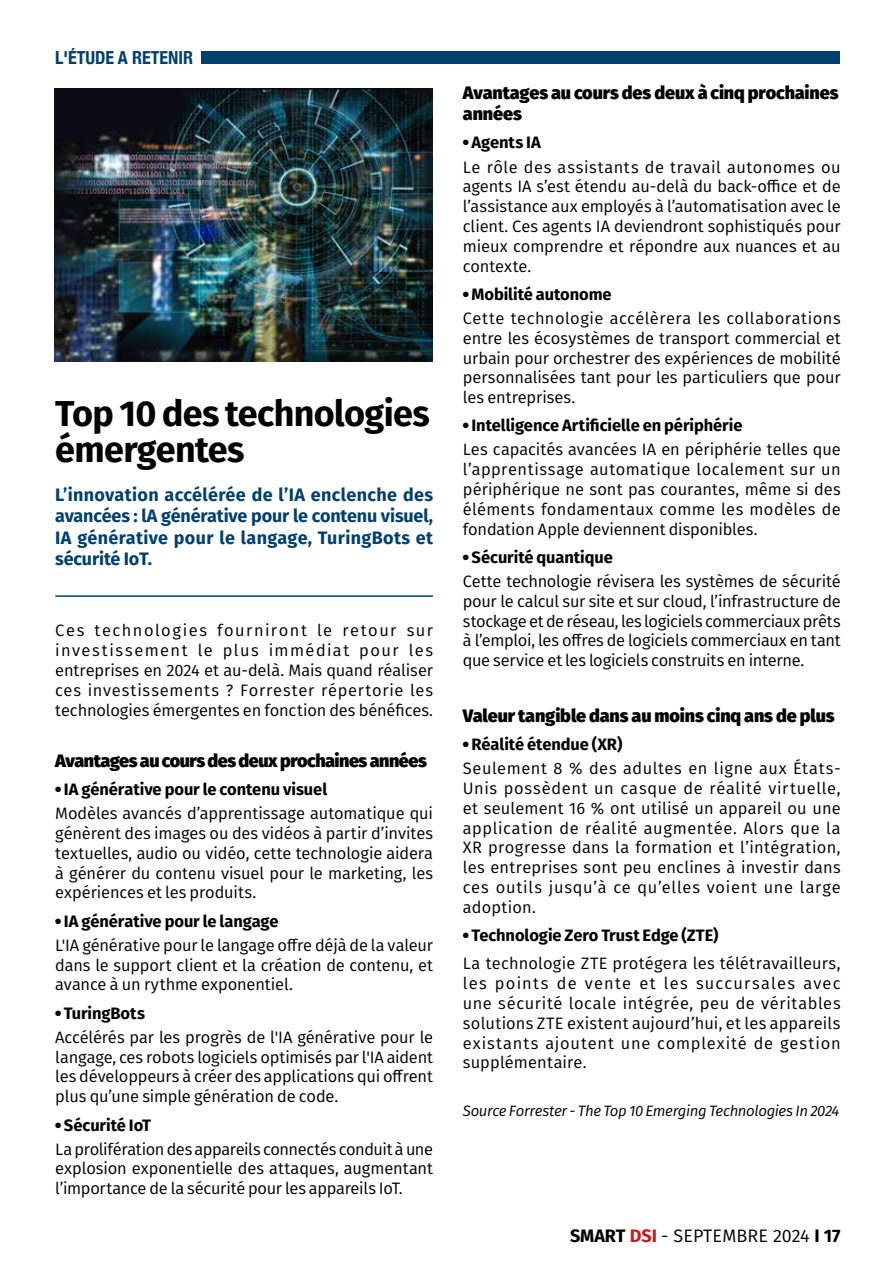
<style>
.page{position:relative;width:893px;height:1263px;background:#fff}
.page>*{position:absolute;margin:0;border:0;box-sizing:border-box;transform-origin:0 0}
.t1{font:700 36px/36px "Fira Sans";letter-spacing:-.015em;color:#000}
.t2{font:700 18px/21.6px "Fira Sans";letter-spacing:.02em;color:#00406f;text-align:justify}
.t3{font:800 18px/21.6px "Fira Sans";letter-spacing:-.01em;color:#000}
.t4{font:18px "Fira Sans";letter-spacing:.01em;color:#000}
.t5{font:700 condensed 18px "Helvetica Neue";color:#00406f}
.t6{font:16.5px/19.8px "Fira Sans";letter-spacing:-.005em;color:#000;text-align:justify}
.t7{font:16.5px/24px "Fira Sans";letter-spacing:.03em;color:#000}
.t8{font:16.5px/28.3px "Fira Sans";letter-spacing:.015em;color:#000}
.t9{font:16.5px/24px "Fira Sans";letter-spacing:-.025em;color:#000}
.t10{font:16.5px/24px "Fira Sans";letter-spacing:.035em;color:#000}
.t11{font:italic 15px "Fira Sans";letter-spacing:-.025em;color:#000}
.s1{font-weight:900}
.s2{font-weight:700}
.s3{font-weight:700;color:#cd1719}
</style>
<div class="page">
<div style="left:201px;top:51px;width:639px;height:12px;background:#00406f"></div>
<img style="left:55px;top:89px;width:377px;height:272px">
<hr style="left:55px;top:595px;width:378px;height:2px;background:#00406f">
<p class="t5" style="left:55px;top:43px;width:139px">L'ÉTUDE A RETENIR</p>
<h1 class="t1" style="left:55px;top:393px;width:376px">Top 10 des technologies émergentes</h1>
<p class="t2" style="left:55px;top:482px;width:379px">L’innovation accélérée de l’IA enclenche des avancées : lA générative pour le contenu visuel, IA générative pour le langage, TuringBots et sécurité IoT.</p>
<p class="t6" style="left:55px;top:620px;width:379px">Ces technologies fourniront le retour sur investissement le plus immédiat pour les entreprises en 2024 et au-delà. Mais quand réaliser ces investissements ? Forrester répertorie les technologies émergentes en fonction des bénéfices.</p>
<p class="t3" style="left:55px;top:750px;width:373px">Avantages au cours des deux prochaines années</p>
<p class="t6" style="left:55px;top:777px;width:379px;line-height:24px"><span class="s1">•</span> <span class="s2">IA générative pour le contenu visuel<br></span>Modèles avancés d’apprentissage automatique qui</p>
<p class="t6" style="left:55px;top:823px;width:379px">génèrent des images ou des vidéos à partir d’invites textuelles, audio ou vidéo, cette technologie aidera à générer du contenu visuel pour le marketing, les expériences et les produits.</p>
<p class="t6" style="left:55px;top:909px;width:379px;line-height:24px"><span class="s1">•</span> <span class="s2">IA générative pour le langage<br></span>L'IA générative pour le langage offre déjà de la valeur</p>
<p class="t6" style="left:55px;top:954px;width:379px">dans le support client et la création de contenu, et avance à un rythme exponentiel.</p>
<p class="t6" style="left:55px;top:1000px;width:379px;line-height:24px"><span class="s1">•</span> <span class="s2">TuringBots<br></span>Accélérés par les progrès de l'IA générative pour le</p>
<p class="t6" style="left:55px;top:1046px;width:379px">langage, ces robots logiciels optimisés par l'IA aident les développeurs à créer des applications qui offrent plus qu’une simple génération de code.</p>
<p class="t9" style="left:55px;top:1112px;width:379px"><span class="s1">•</span> <span class="s2">Sécurité IoT<br></span>La prolifération des appareils connectés conduit à une</p>
<p class="t6" style="left:55px;top:1158px;width:379px">explosion exponentielle des attaques, augmentant l’importance de la sécurité pour les appareils IoT.</p>
<p class="t3" style="left:463px;top:81px;width:377px">Avantages au cours des deux à cinq prochaines années</p>
<p class="t7" style="left:463px;top:130px;width:379px"><span class="s1">•</span> <span class="s2">Agents IA<br></span>Le rôle des assistants de travail autonomes ou</p>
<p class="t6" style="left:463px;top:176px;width:379px">agents IA s’est étendu au-delà du back-office et de l’assistance aux employés à l’automatisation avec le client. Ces agents IA deviendront sophistiqués pour mieux comprendre et répondre aux nuances et au contexte.</p>
<p class="t7" style="left:463px;top:282px;width:379px"><span class="s1">•</span> <span class="s2">Mobilité autonome<br></span>Cette technologie accélèrera les collaborations</p>
<p class="t6" style="left:463px;top:328px;width:379px">entre les écosystèmes de transport commercial et urbain pour orchestrer des expériences de mobilité personnalisées tant pour les particuliers que pour les entreprises.</p>
<p class="t6" style="left:463px;top:413px;width:379px;line-height:24px"><span class="s1">•</span> <span class="s2">Intelligence Artificielle en périphérie<br></span>Les capacités avancées IA en périphérie telles que</p>
<p class="t6" style="left:463px;top:459px;width:379px">l’apprentissage automatique localement sur un périphérique ne sont pas courantes, même si des éléments fondamentaux comme les modèles de fondation Apple deviennent disponibles.</p>
<p class="t6" style="left:463px;top:545px;width:379px;line-height:24px"><span class="s1">•</span> <span class="s2">Sécurité quantique<br></span>Cette technologie révisera les systèmes de sécurité</p>
<p class="t6" style="left:463px;top:591px;width:379px">pour le calcul sur site et sur cloud, l’infrastructure de stockage et de réseau, les logiciels commerciaux prêts à l’emploi, les offres de logiciels commerciaux en tant que service et les logiciels construits en interne.</p>
<p class="t3" style="left:463px;top:705px;width:373px">Valeur tangible dans au moins cinq ans de plus</p>
<p class="t10" style="left:463px;top:732px;width:379px"><span class="s1">•</span> <span class="s2">Réalité étendue (XR)<br></span>Seulement 8 % des adultes en ligne aux États-</p>
<p class="t6" style="left:463px;top:778px;width:379px">Unis possèdent un casque de réalité virtuelle, et seulement 16 % ont utilisé un appareil ou une application de réalité augmentée. Alors que la XR progresse dans la formation et l’intégration, les entreprises sont peu enclines à investir dans ces outils jusqu’à ce qu’elles voient une large adoption.</p>
<p class="t8" style="left:463px;top:921px;width:379px"><span class="s1">•</span> <span class="s2">Technologie Zero Trust Edge (ZTE)<br></span>La technologie ZTE protégera les télétravailleurs,</p>
<p class="t6" style="left:463px;top:973px;width:379px">les points de vente et les succursales avec une sécurité locale intégrée, peu de véritables solutions ZTE existent aujourd’hui, et les appareils existants ajoutent une complexité de gestion supplémentaire.</p>
<p class="t11" style="left:463px;top:1100px;width:378px">Source Forrester - The Top 10 Emerging Technologies In 2024</p>
<p class="t4" style="left:570px;top:1222px;width:272px"><span class="s2">SMART</span> <span class="s3">DSI</span> - SEPTEMBRE 2024 <span class="s2">I 17</span></p>
</div>
